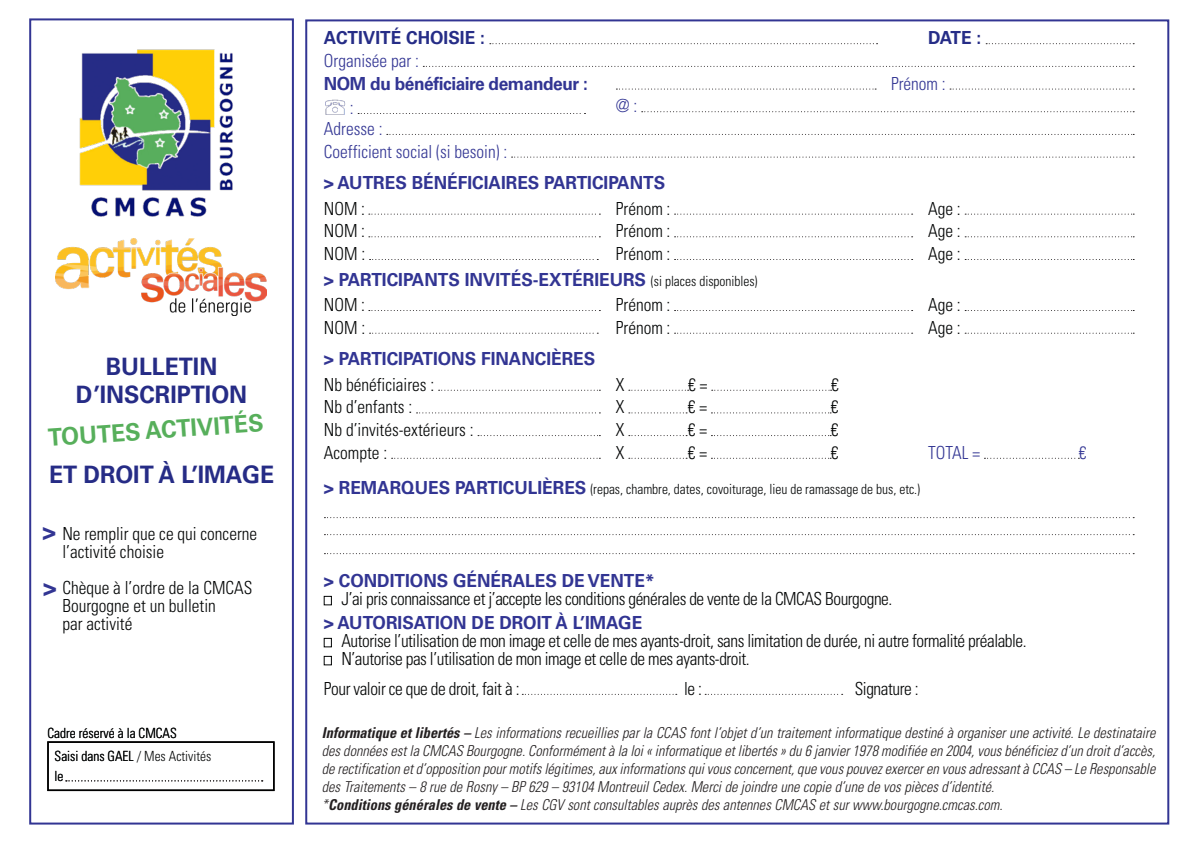
<style>
.page{position:relative;width:1191px;height:842px;background:#fff}
.page>*{position:absolute;margin:0;border:0;box-sizing:border-box;transform-origin:0 0}
.Texte_base_9_3{font:700 24px "Univers LT Std";color:#262c86;scale:.96 1}
.Texte_base_9_3-2{font:700 24px "Univers LT Std";color:#57af5b;scale:.96 1}
.Texte_base_9_3-3{font:700 24px "Univers LT Std";color:#323593;scale:.96 1}
.Texte_base_9_3-4{font:300 condensed 18px "Univers LT Std";letter-spacing:-.025em;color:#030505;scale:.96 1}
.Texte_base_9_3-5{font:700 18px "Univers LT Std";color:#323593;scale:.96 1}
.Texte_base_9_3-6{font:300 condensed 18px/18px "Univers LT Std";color:#030505;scale:.96 1}
.Texte_base_9_3-7{font:300 condensed 18px "Univers LT Std";color:#323593;scale:.96 1}
.Texte_base_9_3-8{font:700 18px "Univers LT Std";letter-spacing:-.025em;color:#323593;scale:.96 1}
.Texte_base_9_3-9{font:700 18px "Univers LT Std";color:#262d87;scale:.96 1}
.Texte_base_9_3-10{font:italic 300 condensed 15px/18px "Univers LT Std";color:#231f20;text-align:justify;scale:.96 1}
.Texte_base_9_3-11{font:300 condensed 14px "Univers LT Std";color:#030505;scale:.96 1}
.s1{font-weight:300;font-stretch:condensed;font-size:14px;color:#030505}
.s2{font-weight:700;font-stretch:normal;font-size:18px;color:#323593}
.s3{font-weight:700}
</style>
<div class="page">
<svg style="left:490px;top:43px;width:387px;height:1px"></svg>
<svg style="left:986px;top:43px;width:148px;height:1px"></svg>
<svg style="left:423px;top:66px;width:711px;height:1px"></svg>
<svg style="left:616px;top:89px;width:260px;height:1px"></svg>
<svg style="left:950px;top:89px;width:184px;height:1px"></svg>
<img style="left:325px;top:99px;width:21px;height:15px">
<svg style="left:358px;top:113px;width:227px;height:1px"></svg>
<svg style="left:641px;top:111px;width:493px;height:1px"></svg>
<svg style="left:387px;top:134px;width:747px;height:1px"></svg>
<svg style="left:511px;top:157px;width:623px;height:1px"></svg>
<svg style="left:369px;top:214px;width:231px;height:1px"></svg>
<svg style="left:674px;top:214px;width:238px;height:1px"></svg>
<svg style="left:965px;top:214px;width:169px;height:1px"></svg>
<svg style="left:369px;top:236px;width:231px;height:1px"></svg>
<svg style="left:674px;top:236px;width:238px;height:1px"></svg>
<svg style="left:965px;top:236px;width:169px;height:1px"></svg>
<svg style="left:369px;top:259px;width:229px;height:1px"></svg>
<svg style="left:674px;top:259px;width:238px;height:1px"></svg>
<svg style="left:965px;top:259px;width:169px;height:1px"></svg>
<svg style="left:369px;top:310px;width:231px;height:1px"></svg>
<svg style="left:674px;top:310px;width:238px;height:1px"></svg>
<svg style="left:965px;top:310px;width:169px;height:1px"></svg>
<svg style="left:369px;top:333px;width:229px;height:1px"></svg>
<svg style="left:674px;top:333px;width:238px;height:1px"></svg>
<svg style="left:965px;top:333px;width:169px;height:1px"></svg>
<svg style="left:438px;top:390px;width:162px;height:1px"></svg>
<svg style="left:629px;top:390px;width:59px;height:1px"></svg>
<svg style="left:711px;top:390px;width:120px;height:1px"></svg>
<svg style="left:416px;top:412px;width:184px;height:1px"></svg>
<svg style="left:629px;top:412px;width:58px;height:1px"></svg>
<svg style="left:711px;top:412px;width:120px;height:1px"></svg>
<svg style="left:478px;top:435px;width:122px;height:1px"></svg>
<svg style="left:629px;top:435px;width:58px;height:1px"></svg>
<svg style="left:711px;top:435px;width:120px;height:1px"></svg>
<svg style="left:391px;top:458px;width:209px;height:1px"></svg>
<svg style="left:629px;top:458px;width:58px;height:1px"></svg>
<svg style="left:711px;top:458px;width:120px;height:1px"></svg>
<svg style="left:984px;top:458px;width:95px;height:1px"></svg>
<svg style="left:324px;top:517px;width:810px;height:1px"></svg>
<svg style="left:324px;top:534px;width:810px;height:1px"></svg>
<svg style="left:324px;top:553px;width:810px;height:1px"></svg>
<div style="left:324px;top:596px;width:8px;height:9px;border:1px solid #030505"></div>
<div style="left:324px;top:638px;width:8px;height:9px;border:1px solid #030505"></div>
<div style="left:324px;top:656px;width:8px;height:9px;border:1px solid #030505"></div>
<img style="left:79px;top:49px;width:154px;height:168px">
<img style="left:55px;top:238px;width:211px;height:78px">
<svg style="left:522px;top:694px;width:155px;height:1px"></svg>
<svg style="left:705px;top:694px;width:137px;height:1px"></svg>
<div style="left:47px;top:741px;width:227px;height:50px;border:2px solid #000"></div>
<svg style="left:66px;top:780px;width:197px;height:1px"></svg>
<div style="left:29px;top:18px;width:265px;height:806px;border:2px solid #323593"></div>
<p class="Texte_base_9_3" style="left:106px;top:352px;width:118px">BULLETIN</p>
<p class="Texte_base_9_3" style="left:76px;top:380px;width:180px">D’INSCRIPTION</p>
<p class="Texte_base_9_3-2" style="left:47px;top:424px;width:226px;rotate:-4deg">TOUTES ACTIVITÉS</p>
<p class="Texte_base_9_3" style="left:49px;top:460px;width:236px">ET DROIT À L’IMAGE</p>
<p class="Texte_base_9_3-6" style="left:62px;top:525px;width:204px">Ne remplir que ce qui concerne l’activité choisie</p>
<p class="Texte_base_9_3-6" style="left:62px;top:579px;width:199px">Chèque à l’ordre de la CMCAS<br>Bourgogne et un bulletin</p>
<p class="Texte_base_9_3-6" style="left:62px;top:615px;width:74px">par activité</p>
<p class="Texte_base_9_3-3" style="left:43px;top:518px;width:16px">&gt;</p>
<p class="Texte_base_9_3-3" style="left:43px;top:573px;width:16px">&gt;</p>
<p class="Texte_base_9_3-11" style="left:48px;top:725px;width:136px">Cadre réservé à la CMCAS</p>
<p class="Texte_base_9_3-11" style="left:55px;top:748px;width:165px">Saisi dans GAEL / Mes Activités</p>
<p class="Texte_base_9_3-11" style="left:55px;top:768px;width:11px">le</p>
<p class="Texte_base_9_3-9" style="left:324px;top:27px;width:169px">ACTIVITÉ CHOISIE :</p>
<p class="Texte_base_9_3-9" style="left:928px;top:27px;width:57px">DATE :</p>
<p class="Texte_base_9_3-7" style="left:324px;top:50px;width:100px">Organisée par :</p>
<p class="Texte_base_9_3-8" style="left:324px;top:73px;width:277px">NOM du bénéficiaire demandeur :</p>
<p class="Texte_base_9_3-7" style="left:891px;top:72px;width:58px">Prénom :</p>
<p class="Texte_base_9_3-7" style="left:350px;top:97px;width:5px">:</p>
<p class="Texte_base_9_3-7" style="left:616px;top:95px;width:24px">@ :</p>
<p class="Texte_base_9_3-7" style="left:324px;top:118px;width:62px">Adresse :</p>
<p class="Texte_base_9_3-7" style="left:324px;top:140px;width:192px">Coefficient social (si besoin) :</p>
<p class="Texte_base_9_3-5" style="left:324px;top:172px;width:357px">&gt; AUTRES BÉNÉFICIAIRES PARTICIPANTS</p>
<p class="Texte_base_9_3-4" style="left:324px;top:197px;width:44px">NOM :</p>
<p class="Texte_base_9_3-4" style="left:616px;top:197px;width:58px">Prénom :</p>
<p class="Texte_base_9_3-4" style="left:928px;top:197px;width:35px">Age :</p>
<p class="Texte_base_9_3-4" style="left:324px;top:220px;width:44px">NOM :</p>
<p class="Texte_base_9_3-4" style="left:616px;top:220px;width:58px">Prénom :</p>
<p class="Texte_base_9_3-4" style="left:928px;top:220px;width:35px">Age :</p>
<p class="Texte_base_9_3-4" style="left:324px;top:243px;width:45px">NOM :</p>
<p class="Texte_base_9_3-4" style="left:616px;top:243px;width:58px">Prénom :</p>
<p class="Texte_base_9_3-4" style="left:928px;top:243px;width:35px">Age :</p>
<p class="Texte_base_9_3-5" style="left:324px;top:269px;width:453px">&gt; PARTICIPANTS INVITÉS-EXTÉRIEURS <span class="s1">(si places disponibles)</span></p>
<p class="Texte_base_9_3-4" style="left:324px;top:294px;width:44px">NOM :</p>
<p class="Texte_base_9_3-4" style="left:616px;top:294px;width:58px">Prénom :</p>
<p class="Texte_base_9_3-4" style="left:928px;top:294px;width:35px">Age :</p>
<p class="Texte_base_9_3-4" style="left:324px;top:317px;width:45px">NOM :</p>
<p class="Texte_base_9_3-4" style="left:616px;top:317px;width:58px">Prénom :</p>
<p class="Texte_base_9_3-4" style="left:928px;top:317px;width:35px">Age :</p>
<p class="Texte_base_9_3-5" style="left:324px;top:348px;width:284px">&gt; PARTICIPATIONS FINANCIÈRES</p>
<p class="Texte_base_9_3-6" style="left:324px;top:375px;width:116px">Nb bénéficiaires :</p>
<p class="Texte_base_9_3-4" style="left:616px;top:374px;width:11px">X</p>
<p class="Texte_base_9_3-4" style="left:688px;top:374px;width:21px">€ =</p>
<p class="Texte_base_9_3-4" style="left:831px;top:374px;width:9px">€</p>
<p class="Texte_base_9_3-6" style="left:324px;top:398px;width:93px">Nb d’enfants :</p>
<p class="Texte_base_9_3-4" style="left:616px;top:396px;width:11px">X</p>
<p class="Texte_base_9_3-4" style="left:688px;top:396px;width:21px">€ =</p>
<p class="Texte_base_9_3-4" style="left:830px;top:396px;width:9px">€</p>
<p class="Texte_base_9_3-6" style="left:324px;top:421px;width:157px">Nb d’invités-extérieurs :</p>
<p class="Texte_base_9_3-4" style="left:616px;top:419px;width:11px">X</p>
<p class="Texte_base_9_3-4" style="left:688px;top:419px;width:21px">€ =</p>
<p class="Texte_base_9_3-4" style="left:830px;top:419px;width:9px">€</p>
<p class="Texte_base_9_3-6" style="left:324px;top:443px;width:67px">Acompte :</p>
<p class="Texte_base_9_3-4" style="left:616px;top:442px;width:11px">X</p>
<p class="Texte_base_9_3-4" style="left:688px;top:442px;width:21px">€ =</p>
<p class="Texte_base_9_3-4" style="left:830px;top:442px;width:9px">€</p>
<p class="Texte_base_9_3-7" style="left:928px;top:442px;width:56px">TOTAL =</p>
<p class="Texte_base_9_3-7" style="left:1079px;top:442px;width:9px">€</p>
<p class="Texte_base_9_3-11" style="left:324px;top:481px;width:622px"><span class="s2">&gt; REMARQUES PARTICULIÈRES</span> (repas, chambre, dates, covoiturage, lieu de ramassage de bus, etc.)</p>
<p class="Texte_base_9_3-5" style="left:324px;top:570px;width:346px">&gt; CONDITIONS GÉNÉRALES DE VENTE*</p>
<p class="Texte_base_9_3-4" style="left:341px;top:588px;width:575px">J’ai pris connaissance et j’accepte les conditions générales de vente de la CMCAS Bourgogne.</p>
<p class="Texte_base_9_3-5" style="left:324px;top:612px;width:333px">&gt; AUTORISATION DE DROIT À L’IMAGE</p>
<p class="Texte_base_9_3-4" style="left:341px;top:630px;width:715px">Autorise l’utilisation de mon image et celle de mes ayants-droit, sans limitation de durée, ni autre formalité préalable.</p>
<p class="Texte_base_9_3-4" style="left:341px;top:648px;width:427px">N’autorise pas l’utilisation de mon image et celle de mes ayants-droit.</p>
<p class="Texte_base_9_3-4" style="left:324px;top:678px;width:205px">Pour valoir ce que de droit, fait à :</p>
<p class="Texte_base_9_3-4" style="left:684px;top:678px;width:20px">le :</p>
<p class="Texte_base_9_3-4" style="left:854px;top:678px;width:68px">Signature :</p>
<p class="Texte_base_9_3-10" style="left:322px;top:724px;width:870px"><span class="s3">Informatique et libertés –</span> Les informations recueillies par la CCAS font l’objet d’un traitement informatique destiné à organiser une activité. Le destinataire des données est la CMCAS Bourgogne. Conformément à la loi « informatique et libertés » du 6 janvier 1978 modifiée en 2004, vous bénéficiez d’un droit d’accès, de rectification et d’opposition pour motifs légitimes, aux informations qui vous concernent, que vous pouvez exercer en vous adressant à CCAS – Le Responsable des Traitements – 8 rue de Rosny – BP 629 – 93104 Montreuil Cedex. Merci de joindre une copie d’une de vos pièces d’identité.</p>
<p class="Texte_base_9_3-10" style="left:322px;top:796px;width:711px">*<span class="s3">Conditions générales de vente –</span> Les CGV sont consultables auprès des antennes CMCAS et sur www.bourgogne.cmcas.com.</p>
</div>
